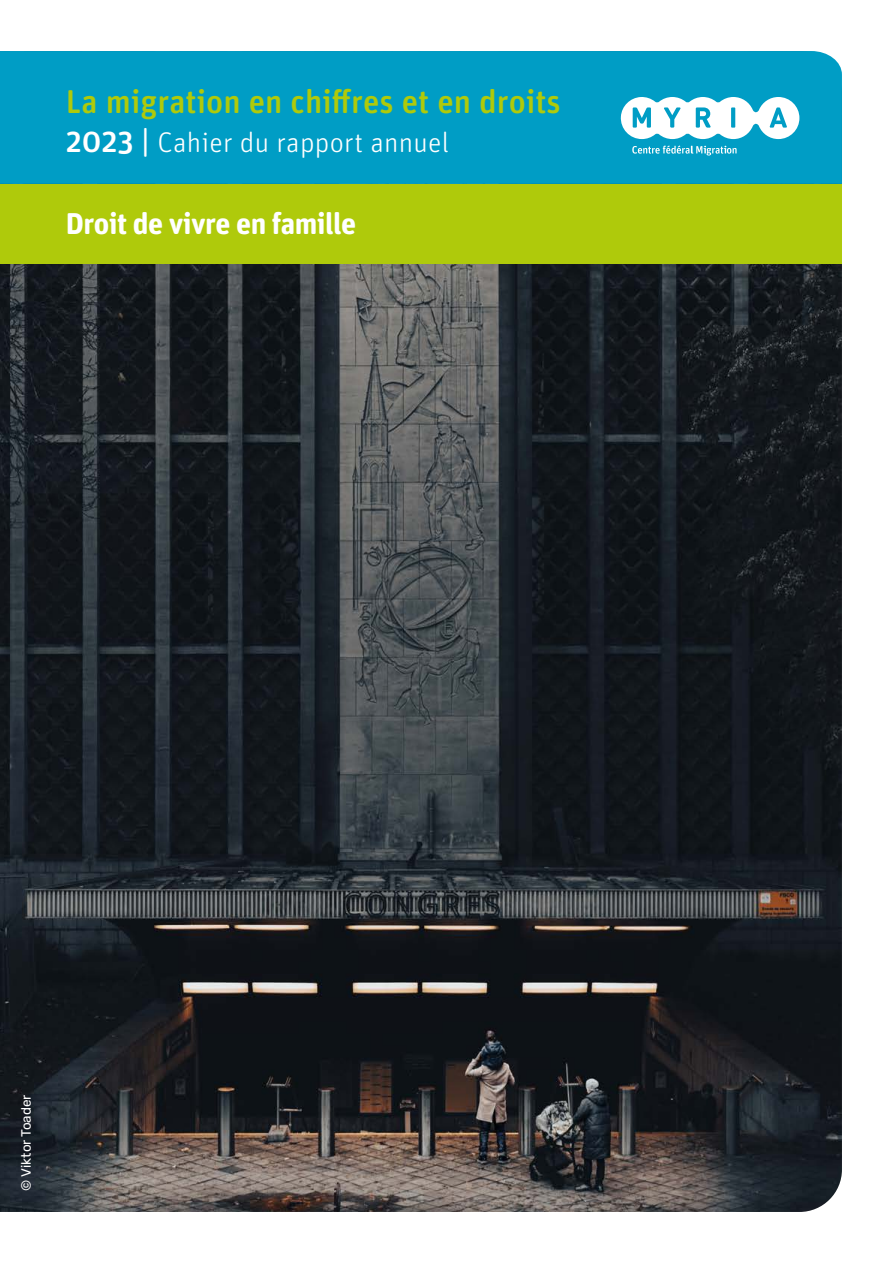
<style>
.page{position:relative;width:893px;height:1263px;background:#fff}
.page>*{position:absolute;margin:0;border:0;box-sizing:border-box;transform-origin:0 0}
.SubTitles_x_x_x{font:500 33px "Unit Rounded OT";color:#afca0b}
.Heading_1{font:700 30px "Unit Rounded OT";letter-spacing:-.02em;color:#fff}
.SubTitles_x_x_x-2{font:300 28.5px "Unit Rounded OT";letter-spacing:.01em;color:#fff}
.Body{font:13.5px "Rubik";color:#fff}
.s1{font-weight:500;font-size:31.5px}
</style>
<div class="page">
<img style="left:0;top:264px;width:842px;height:948px">
<div style="left:0;top:51px;width:842px;height:133px;background:#009dc5"></div>
<div style="left:0;top:184px;width:842px;height:80px;background:#afca0b"></div>
<svg style="left:632px;top:145px;width:105px;height:10px"></svg>
<svg style="left:620px;top:97px;width:179px;height:42px"></svg>
<p class="SubTitles_x_x_x" style="left:66px;top:81px;width:496px">La migration en chiffres et en droits</p>
<p class="SubTitles_x_x_x-2" style="left:66px;top:126px;width:385px"><span class="s1">2023 |</span> Cahier du rapport annuel</p>
<p class="Heading_1" style="left:66px;top:205px;width:292px">Droit de vivre en famille</p>
<p class="Body" style="left:18px;top:1191px;width:98px;rotate:-90deg">© Viktor Toader</p>
</div>
